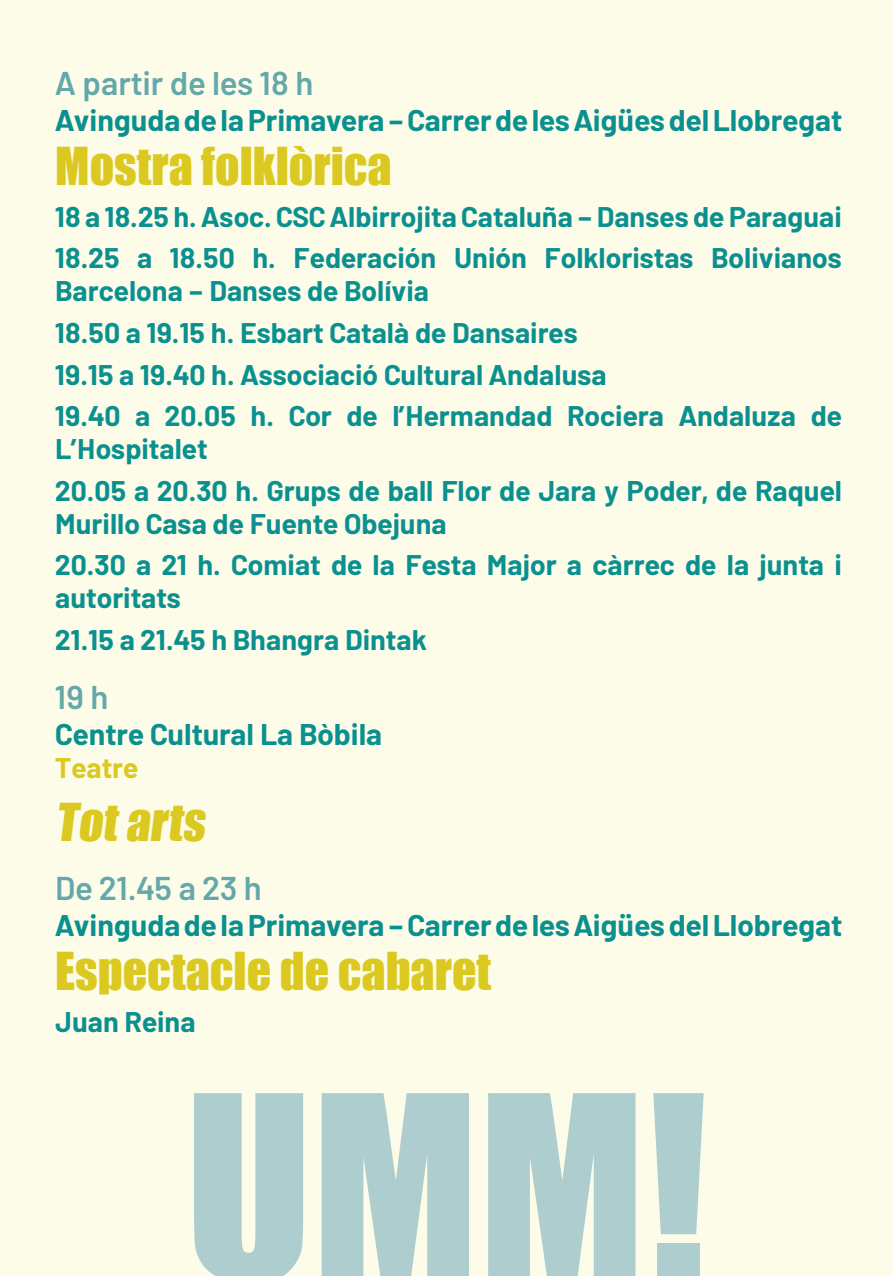
<style>
.page{position:relative;width:893px;height:1276px;background:#fdfce9}
.page>*{position:absolute;margin:0;border:0;box-sizing:border-box;transform-origin:0 0}
.t1{font:237px "Impact";color:#aecdcf}
.t2{font:48px "Impact";color:#dbc921}
.t3{font:600 33px "Barlow LH";color:#65a8aa}
.t4{font:700 30px "Barlow LH";color:#0b9090}
.t5{font:700 28.5px/41.4px "Barlow LH";color:#0b9090}
.t6{font:700 28.5px "Barlow LH";color:#dbc921}
</style>
<div class="page">
<p class="t3" style="left:55px;top:59px;width:260px">A partir de les 18 h</p>
<p class="t4" style="left:55px;top:98px;width:788px">Avinguda de la Primavera – Carrer de les Aigües del Llobregat</p>
<h2 class="t2" style="left:55px;top:129px;width:338px">Mostra folklòrica</h2>
<p class="t5" style="left:55px;top:194px;width:788px">18 a 18.25 h. Asoc. CSC Albirrojita Cataluña – Danses de Paraguai<br>18.25 a 18.50 h. Federación Unión Folkloristas Bolivianos</p>
<p class="t5" style="left:55px;top:268px;width:788px">Barcelona – Danses de Bolívia<br>18.50 a 19.15 h. Esbart Català de Dansaires<br>19.15 a 19.40 h. Associació Cultural Andalusa<br>19.40 a 20.05 h. Cor de l’Hermandad Rociera Andaluza de</p>
<p class="t5" style="left:55px;top:426px;width:788px">L’Hospitalet<br>20.05 a 20.30 h. Grups de ball Flor de Jara y Poder, de Raquel</p>
<p class="t5" style="left:55px;top:500px;width:788px">Murillo Casa de Fuente Obejuna<br>20.30 a 21 h. Comiat de la Festa Major a càrrec de la junta i</p>
<p class="t5" style="left:55px;top:575px;width:373px">autoritats<br>21.15 a 21.45 h Bhangra Dintak</p>
<p class="t3" style="left:55px;top:673px;width:55px">19 h</p>
<p class="t4" style="left:55px;top:712px;width:328px">Centre Cultural La Bòbila</p>
<p class="t6" style="left:55px;top:747px;width:85px">Teatre</p>
<h2 class="t2" style="left:55px;top:784px;width:160px">Totarts</h2>
<p class="t3" style="left:55px;top:864px;width:208px">De 21.45 a 23 h</p>
<p class="t4" style="left:55px;top:903px;width:788px">Avinguda de la Primavera – Carrer de les Aigües del Llobregat</p>
<h2 class="t2" style="left:55px;top:934px;width:437px">Espectacle de cabaret</h2>
<p class="t5" style="left:55px;top:998px;width:142px">Juan Reina</p>
<h1 class="t1" style="left:185px;top:1003px;width:524px">UMM!</h1>
</div>
